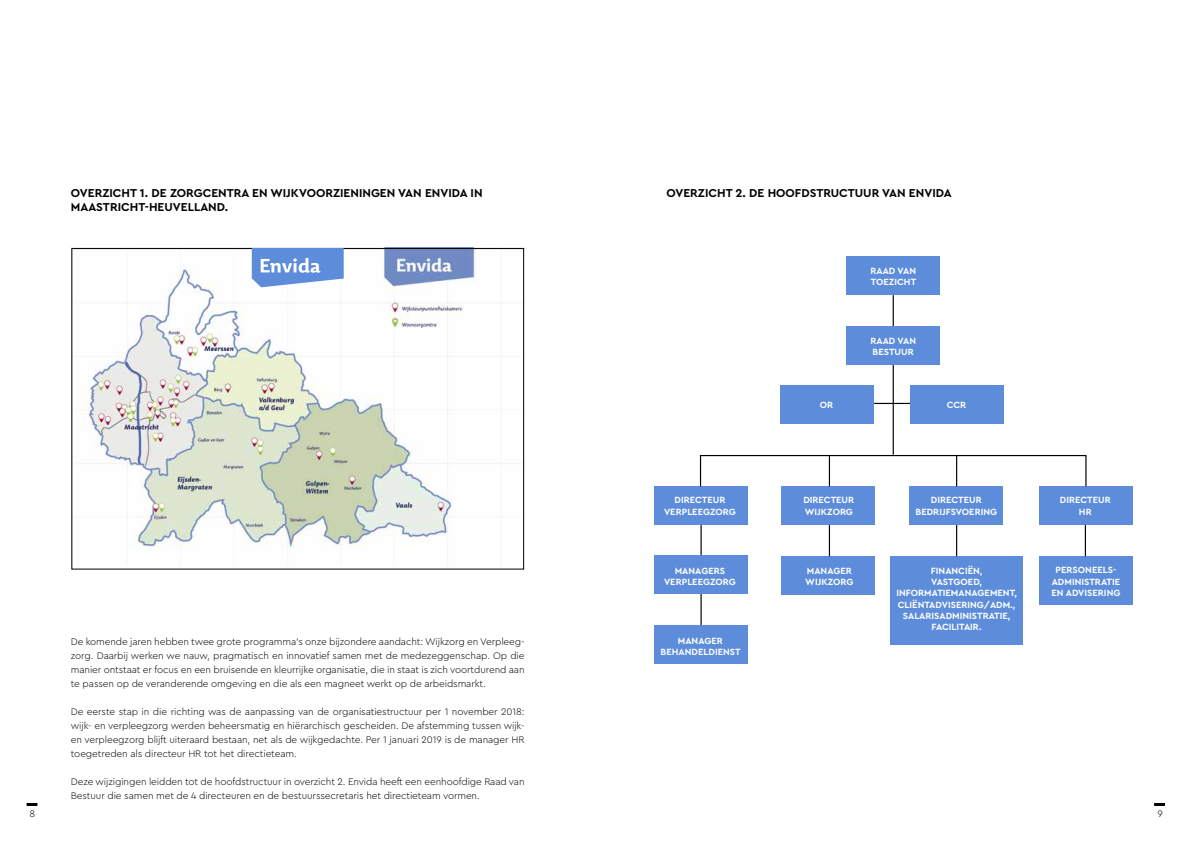
<style>
.page{position:relative;width:1191px;height:842px;background:#fff}
.page>*{position:absolute;margin:0;border:0;box-sizing:border-box;transform-origin:0 0}
.t1{font:700 12px/14px "Cera Pro";color:#000}
.t2{font:300 10px/14px "Cera Pro";letter-spacing:-.01em;color:#000;text-align:justify}
.t3{font:700 9.4px/11.3px "Cera Pro";color:#fff;text-align:center}
</style>
<div class="page">
<svg style="left:1154px;top:803px;width:11px;height:3px"></svg>
<svg style="left:27px;top:803px;width:10px;height:3px"></svg>
<img style="left:82px;top:250px;width:423px;height:298px">
<svg style="left:252px;top:248px;width:92px;height:39px"></svg>
<hr style="left:700px;top:525px;width:1px;height:31px;background:#000">
<hr style="left:700px;top:594px;width:1px;height:31px;background:#000">
<div style="left:653px;top:555px;width:94px;height:39px;background:#5c8cda"></div>
<div style="left:653px;top:625px;width:94px;height:39px;background:#5c8cda"></div>
<hr style="left:874px;top:403px;width:38px;height:1px;background:#000">
<hr style="left:892px;top:295px;width:2px;height:160px;background:#000">
<div style="left:846px;top:326px;width:94px;height:39px;background:#5c8cda"></div>
<div style="left:846px;top:256px;width:94px;height:39px;background:#5c8cda"></div>
<div style="left:781px;top:486px;width:94px;height:39px;background:#5c8cda"></div>
<div style="left:781px;top:556px;width:94px;height:39px;background:#5c8cda"></div>
<div style="left:890px;top:556px;width:133px;height:88px;background:#5c8cda"></div>
<div style="left:653px;top:486px;width:94px;height:39px;background:#5c8cda"></div>
<div style="left:909px;top:486px;width:94px;height:39px;background:#5c8cda"></div>
<div style="left:1039px;top:486px;width:93px;height:39px;background:#5c8cda"></div>
<div style="left:1039px;top:556px;width:93px;height:49px;background:#5c8cda"></div>
<div style="left:910px;top:385px;width:94px;height:38px;background:#5c8cda"></div>
<div style="left:780px;top:385px;width:94px;height:38px;background:#5c8cda"></div>
<div style="left:700px;top:455px;width:386px;height:32px;border:1px solid #000"></div>
<hr style="left:829px;top:525px;width:1px;height:31px;background:#000">
<hr style="left:1084px;top:525px;width:2px;height:31px;background:#000">
<hr style="left:829px;top:455px;width:1px;height:31px;background:#000">
<hr style="left:956px;top:525px;width:1px;height:31px;background:#000">
<hr style="left:956px;top:455px;width:1px;height:31px;background:#000">
<p class="t1" style="left:71px;top:186px;width:413px">OVERZICHT 1. DE ZORGCENTRA EN WIJKVOORZIENINGEN VAN ENVIDA IN<br>MAASTRICHT-HEUVELLAND.</p>
<p class="t1" style="left:666px;top:186px;width:287px">OVERZICHT 2. DE HOOFDSTRUCTUUR VAN ENVIDA</p>
<p class="t3" style="left:870px;top:264px;width:47px;text-align:left">RAAD VAN<br>TOEZICHT</p>
<p class="t3" style="left:870px;top:334px;width:47px;text-align:left">RAAD VAN<br>BESTUUR</p>
<p class="t3" style="left:820px;top:398px;width:15px">OR</p>
<p class="t3" style="left:946px;top:398px;width:21px">CCR</p>
<p class="t3" style="left:664px;top:494px;width:73px">DIRECTEUR<br>VERPLEEGZORG</p>
<p class="t3" style="left:803px;top:494px;width:52px;text-align:left">DIRECTEUR<br>WIJKZORG</p>
<p class="t3" style="left:915px;top:494px;width:83px">DIRECTEUR<br>BEDRIJFSVOERING</p>
<p class="t3" style="left:1059px;top:494px;width:52px">DIRECTEUR<br>HR</p>
<p class="t2" style="left:71px;top:635px;width:455px">De komende jaren hebben twee grote programma’s onze bijzondere aandacht: Wijkzorg en Verpleeg&shy;zorg. Daarbij werken we nauw, pragmatisch en innovatief samen met de medezeggenschap. Op die manier ontstaat er focus en een bruisende en kleurrijke organisatie, die in staat is zich voortdurend aan te passen op de veranderende omgeving en die als een magneet werkt op de arbeidsmarkt.</p>
<p class="t2" style="left:71px;top:705px;width:455px">De eerste stap in die richting was de aanpassing van de organisatiestructuur per 1 november 2018: wijk- en verpleegzorg werden beheersmatig en hiërarchisch gescheiden. De afstemming tussen wijk&shy;en verpleegzorg blijft uiteraard bestaan, net als de wijkgedachte. Per 1 januari 2019 is de manager HR toegetreden als directeur HR tot het directieteam.</p>
<p class="t2" style="left:71px;top:775px;width:455px">Deze wijzigingen leidden tot de hoofdstructuur in overzicht 2. Envida heeft een eenhoofdige Raad van<br>Bestuur die samen met de 4 directeuren en de bestuurssecretaris het directieteam vormen.</p>
<p class="t3" style="left:664px;top:565px;width:73px">MANAGERS<br>VERPLEEGZORG</p>
<p class="t3" style="left:660px;top:635px;width:81px">MANAGER<br>BEHANDELDIENST</p>
<p class="t3" style="left:805px;top:565px;width:50px;text-align:left">MANAGER<br>WIJKZORG</p>
<p class="t3" style="left:896px;top:565px;width:122px">FINANCIËN,<br>VASTGOED,<br>INFORMATIEMANAGEMENT,<br>CLIËNTADVISERING/ADM.,<br>SALARISADMINISTRATIE,<br>FACILITAIR.</p>
<p class="t3" style="left:1051px;top:564px;width:70px">PERSONEELS-<br>ADMINISTRATIE<br>EN ADVISERING</p>
<p class="t2" style="left:29px;top:806px;width:7px">8</p>
<p class="t2" style="left:1157px;top:806px;width:7px">9</p>
</div>
